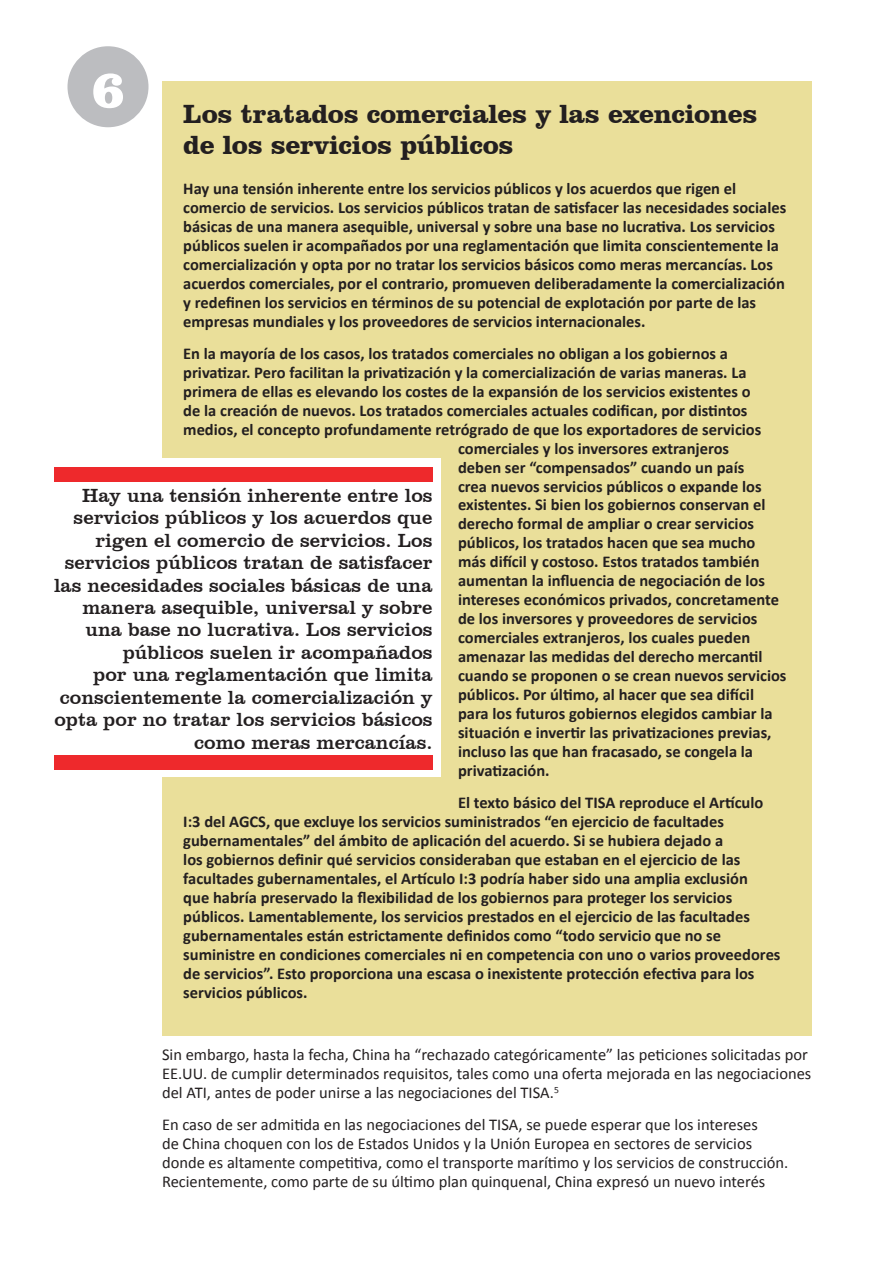
<style>
.page{position:relative;width:893px;height:1263px;background:#fff}
.page>*{position:absolute;margin:0;border:0;box-sizing:border-box;transform-origin:0 0}
.t1{font:700 27px/31px "Clarendon BT";letter-spacing:-.01em;color:#231f20}
.t2{font:19.5px/22.4px "Clarendon BT";color:#231f20;text-align:right}
.t3{font:700 16.5px/19px "Calibri";color:#231f20}
.t4{font:16.5px/18.9px "Calibri";color:#231f20}
</style>
<div class="page">
<div style="left:68px;top:46px;width:80px;height:81px;background:#bcbdc0;border-radius:50%"></div>
<div style="left:162px;top:81px;width:650px;height:954px;background:#eadf9a"></div>
<div style="left:46px;top:458px;width:395px;height:319px;background:#fff"></div>
<div style="left:54px;top:467px;width:378px;height:15px;background:#ee292c"></div>
<div style="left:54px;top:755px;width:378px;height:15px;background:#ee292c"></div>
<h1 class="t1" style="left:183px;top:97px;width:576px;text-indent:-93px"><sup>6</sup> Los tratados comerciales y las exenciones de los servicios públicos</h1>
<p class="t3" style="left:183px;top:178px;width:605px">Hay una tensión inherente entre los servicios públicos y los acuerdos que rigen el comercio de servicios. Los servicios públicos tratan de satisfacer las necesidades sociales básicas de una manera asequible, universal y sobre una base no lucrativa. Los servicios públicos suelen ir acompañados por una reglamentación que limita conscientemente la comercialización y opta por no tratar los servicios básicos como meras mercancías. Los acuerdos comerciales, por el contrario, promueven deliberadamente la comercialización y redefinen los servicios en términos de su potencial de explotación por parte de las empresas mundiales y los proveedores de servicios internacionales.</p>
<p class="t3" style="left:183px;top:343px;width:546px">En la mayoría de los casos, los tratados comerciales no obligan a los gobiernos a</p>
<p class="t3" style="left:183px;top:362px;width:565px">privatizar. Pero facilitan la privatización y la comercialización de varias maneras. La</p>
<p class="t3" style="left:183px;top:381px;width:569px">primera de ellas es elevando los costes de la expansión de los servicios existentes o</p>
<p class="t3" style="left:183px;top:400px;width:566px">de la creación de nuevos. Los tratados comerciales actuales codifican, por distintos</p>
<p class="t3" style="left:183px;top:419px;width:580px">medios, el concepto profundamente retrógrado de que los exportadores de servicios</p>
<p class="t3" style="left:458px;top:438px;width:273px">comerciales y los inversores extranjeros</p>
<p class="t3" style="left:458px;top:457px;width:288px">deben ser “compensados” cuando un país</p>
<p class="t3" style="left:458px;top:476px;width:305px">crea nuevos servicios públicos o expande los</p>
<p class="t3" style="left:458px;top:495px;width:309px">existentes. Si bien los gobiernos conservan el</p>
<p class="t3" style="left:458px;top:514px;width:298px">derecho formal de ampliar o crear servicios</p>
<p class="t3" style="left:458px;top:533px;width:299px">públicos, los tratados hacen que sea mucho</p>
<p class="t3" style="left:458px;top:552px;width:303px">más difícil y costoso. Estos tratados también</p>
<p class="t3" style="left:458px;top:571px;width:308px">aumentan la influencia de negociación de los</p>
<p class="t3" style="left:458px;top:590px;width:323px">intereses económicos privados, concretamente</p>
<p class="t3" style="left:458px;top:608px;width:301px">de los inversores y proveedores de servicios</p>
<p class="t3" style="left:458px;top:627px;width:294px">comerciales extranjeros, los cuales pueden</p>
<p class="t3" style="left:458px;top:646px;width:306px">amenazar las medidas del derecho mercantil</p>
<p class="t3" style="left:458px;top:665px;width:330px">cuando se proponen o se crean nuevos servicios</p>
<p class="t3" style="left:458px;top:684px;width:297px">públicos. Por último, al hacer que sea difícil</p>
<p class="t3" style="left:458px;top:703px;width:316px">para los futuros gobiernos elegidos cambiar la</p>
<p class="t3" style="left:458px;top:722px;width:315px">situación e invertir las privatizaciones previas,</p>
<p class="t3" style="left:458px;top:741px;width:297px">incluso las que han fracasado, se congela la</p>
<p class="t3" style="left:458px;top:760px;width:93px">privatización.</p>
<p class="t3" style="left:183px;top:792px;width:599px;text-indent:275px">El texto básico del TISA reproduce el Artículo I:3 del AGCS, que excluye los servicios suministrados “en ejercicio de facultades gubernamentales” del ámbito de aplicación del acuerdo. Si se hubiera dejado a<br>los gobiernos definir qué servicios consideraban que estaban en el ejercicio de las facultades gubernamentales, el Artículo I:3 podría haber sido una amplia exclusión<br>que habría preservado la flexibilidad de los gobiernos para proteger los servicios públicos. Lamentablemente, los servicios prestados en el ejercicio de las facultades gubernamentales están estrictamente definidos como “todo servicio que no se suministre en condiciones comerciales ni en competencia con uno o varios proveedores de servicios”. Esto proporciona una escasa o inexistente protección efectiva para los servicios públicos.</p>
<p class="t2" style="left:54px;top:484px;width:380px">Hay una tensión inherente entre los servicios públicos y los acuerdos que rigen el comercio de servicios. Los servicios públicos tratan de satisfacer las necesidades sociales básicas de una manera asequible, universal y sobre una base no lucrativa. Los servicios públicos suelen ir acompañados<br>por una reglamentación que limita conscientemente la comercialización y opta por no tratar los servicios básicos como meras mercancías.</p>
<p class="t4" style="left:162px;top:1044px;width:651px">Sin embargo, hasta la fecha, China ha “rechazado categóricamente” las peticiones solicitadas por<br>EE.UU. de cumplir determinados requisitos, tales como una oferta mejorada en las negociaciones del ATI, antes de poder unirse a las negociaciones del TISA.<sup>5</sup></p>
<p class="t4" style="left:162px;top:1114px;width:628px">En caso de ser admitida en las negociaciones del TISA, se puede esperar que los intereses<br>de China choquen con los de Estados Unidos y la Unión Europea en sectores de servicios donde es altamente competitiva, como el transporte marítimo y los servicios de construcción.<br>Recientemente, como parte de su último plan quinquenal, China expresó un nuevo interés</p>
</div>
